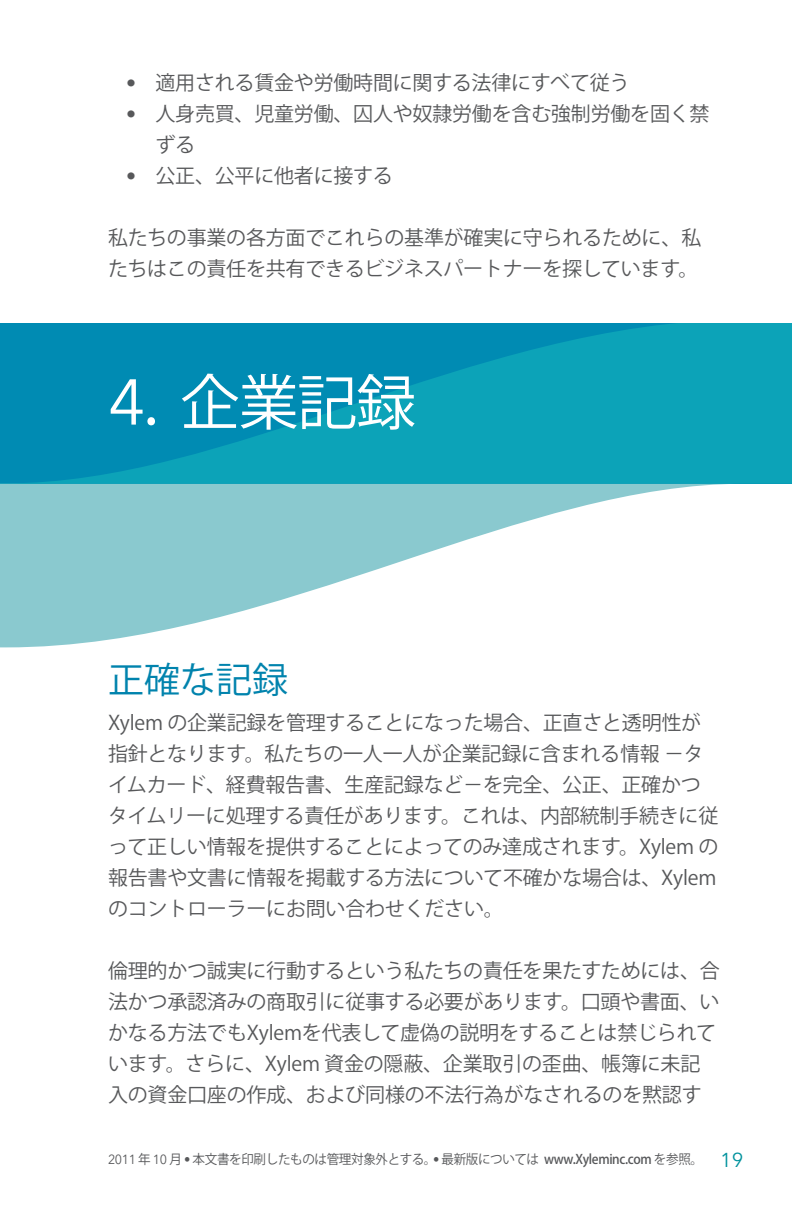
<style>
.page{position:relative;width:792px;height:1224px;background:#fff}
.page>*{position:absolute;margin:0;border:0;box-sizing:border-box;transform-origin:0 0}
.t1{font:60px "Koz Go Pro";color:#fff}
.t2{font:36px "Koz Go Pro";color:#0083ad}
.t3{font:20px/31px "Koz Go Pro";letter-spacing:-.01em;color:#57585a}
.t4{font:13.2px "Koz Go Pro";letter-spacing:-.025em;color:#57585a;scale:.95 1}
.s1{font-family:"Avenir Next LT Com"}
.s2{font-family:"Avenir Next LT Com";font-size:64px}
.s3{font-size:64px}
.s4{font-weight:500}
.s5{font-family:"Avenir Next LT Com";font-size:20px;color:#00929d}
</style>
<div class="page">
<svg style="left:0;top:484px;width:727px;height:163px;fill:#8ac9cf"></svg>
<svg style="left:0;top:324px;width:792px;height:160px;background:#0698b5"></svg>
<p class="t3" style="left:126px;top:67px;width:505px"><span class="s1">•</span> 適用される賃金や労働時間に関する法律にすべて従う</p>
<p class="t3" style="left:156px;top:98px;width:556px;text-indent:-30px"><span class="s1">•</span> 人身売買、児童労働、囚人や奴隷労働を含む強制労働を固く禁ずる</p>
<p class="t3" style="left:126px;top:160px;width:268px"><span class="s1">•</span> 公正、公平に他者に接する</p>
<p class="t3" style="left:108px;top:222px;width:595px">私たちの事業の各方面でこれらの基準が確実に守られるために、私たちはこの責任を共有できるビジネスパートナーを探しています。</p>
<h1 class="t1" style="left:108px;top:364px;width:310px"><span class="s2">4</span><span class="s3">.</span> 企業記録</h1>
<h2 class="t2" style="left:108px;top:656px;width:181px">正確な記録</h2>
<p class="t3" style="left:108px;top:707px;width:612px">Xylem の企業記録を管理することになった場合、正直さと透明性が指針となります。私たちの一人一人が企業記録に含まれる情報－タイムカード、経費報告書、生産記録など－を完全、公正、正確かつタイムリーに処理する責任があります。これは、内部統制手続きに従って正しい情報を提供することによってのみ達成されます。Xylem の報告書や文書に情報を掲載する方法について不確かな場合は、Xylemのコントローラーにお問い合わせください。</p>
<p class="t3" style="left:108px;top:955px;width:613px">倫理的かつ誠実に行動するという私たちの責任を果たすためには、合法かつ承認済みの商取引に従事する必要があります。口頭や書面、いかなる方法でもXylemを代表して虚偽の説明をすることは禁じられています。さらに、Xylem 資金の隠蔽、企業取引の歪曲、帳簿に未記入の資金口座の作成、および同様の不法行為がなされるのを黙認す</p>
<p class="t4" style="left:108px;top:1150px;width:670px"><span class="s1">2011</span> 年 <span class="s1">10</span> 月 <span class="s1">•</span> 本文書を印刷したものは管理対象外とする。<span class="s1">•</span> 最新版については <span class="s4">www.Xyleminc.com</span> を参照。 <span class="s5">19</span></p>
</div>
